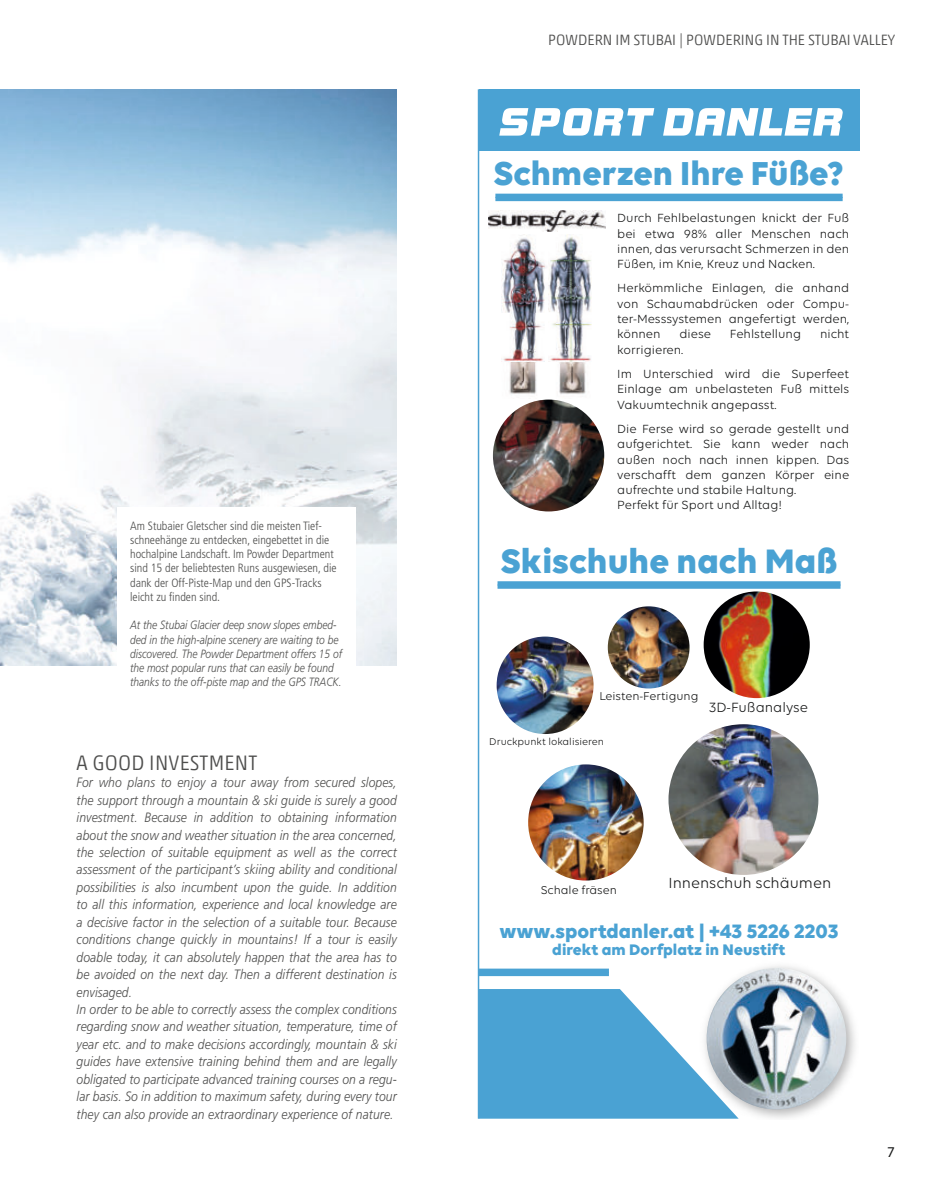
<style>
.page{position:relative;width:936px;height:1191px;background:#fff}
.page>*{position:absolute;margin:0;border:0;box-sizing:border-box;transform-origin:0 0}
.t1{font:36.6px ".notdef";color:#4aa2d3}
.t2{font:35.7px ".notdef";color:#4aa2d3}
.t3{font:300 21px "Akko Pro";letter-spacing:.01em;color:#4e4e4d}
.t4{font:20.85px ".notdef";color:#4aa2d3}
.t5{font:16.5px ".notdef";color:#4aa2d3}
.t6{font:15.75px "Volte";color:#151616}
.t7{font:300 15px "Akko Pro";color:#4e4e4d}
.t8{font:15px "Myriad Pro";color:#151616}
.t9{font:14.4px "Volte";color:#151616}
.t10{font:italic 300 13.5px/17.4px "Frutiger LT Std";letter-spacing:.01em;color:#4e4e4d;scale:.89 1}
.t11{font:12.75px/15.3px "Volte";color:#151616}
.t12{font:12.3px "Volte";color:#151616}
.t13{font:12.15px "Volte";color:#151616}
.t14{font:300 condensed 12px/14.2px "Frutiger LT Std";color:#4e4e4d}
.t15{font:italic 300 12px/14.2px "Frutiger LT Std";color:#4e4e4d;scale:.85 1}
.t16{font:10.5px "Volte";color:#151616}
</style>
<div class="page">
<img style="left:0;top:89px;width:397px;height:576px">
<div style="left:478px;top:89px;width:381px;height:61px;background:#4aa2d3"></div>
<svg style="left:479px;top:989px;width:206px;height:129px;background:#59a9d6"></svg>
<div style="left:478px;top:968px;width:131px;height:8px;background:#4aa2d3"></div>
<img style="left:685px;top:966px;width:170px;height:153px">
<img style="left:706px;top:967px;width:140px;height:142px">
<svg style="left:499px;top:108px;width:155px;height:28px"></svg>
<svg style="left:663px;top:108px;width:179px;height:28px"></svg>
<img style="left:559px;top:362px;width:27px;height:32px">
<img style="left:509px;top:362px;width:28px;height:32px">
<img style="left:501px;top:235px;width:91px;height:127px">
<div style="left:495px;top:194px;width:347px;height:7px;background:#4aa2d3"></div>
<div style="left:497px;top:581px;width:343px;height:8px;background:#4aa2d3"></div>
<img style="left:493px;top:399px;width:111px;height:112px;border-radius:56px">
<img style="left:496px;top:636px;width:97px;height:98px;border-radius:49px">
<img style="left:607px;top:606px;width:82px;height:82px;border-radius:41px">
<img style="left:703px;top:591px;width:106px;height:107px;border-radius:53px">
<img style="left:668px;top:724px;width:150px;height:151px;border-radius:75px">
<img style="left:528px;top:764px;width:115px;height:116px;border-radius:58px">
<img style="left:488px;top:210px;width:117px;height:21px">
<hr style="left:477px;top:89px;width:2px;height:1029px;background:#4ca2d2">
<div style="left:117px;top:508px;width:239px;height:191px;background:#fff"></div>
<p class="t14" style="left:130px;top:519px;width:208px">Am Stubaier Gletscher sind die meisten Tief&shy;schneehänge zu entdecken, eingebettet in die hochalpine Landschaft. Im Powder Department sind 15 der beliebtesten Runs ausgewiesen, die dank der Off-Piste-Map und den GPS-Tracks leicht zu finden sind.</p>
<p class="t15" style="left:130px;top:618px;width:251px">At the Stubai Glacier deep snow slopes embed&shy;ded in the high-alpine scenery are waiting to be discovered. The Powder Department offers 15 of the most popular runs that can easily be found thanks to the off-piste map and the GPS TRACK.</p>
<h3 class="t3" style="left:77px;top:749px;width:182px">A GOOD INVESTMENT</h3>
<p class="t10" style="left:77px;top:774px;width:361px">For who plans to enjoy a tour away from secured slopes, the support through a mountain &amp; ski guide is surely a good investment. Because in addition to obtaining information about the snow and weather situation in the area concerned, the selection of suitable equipment as well as the correct assessment of the participant’s skiing ability and conditional possibilities is also incumbent upon the guide. In addition to all this information, experience and local knowledge are a decisive factor in the selection of a suitable tour. Because conditions change quickly in mountains! If a tour is easily doable today, it can absolutely happen that the area has to be avoided on the next day. Then a different destination is envisaged.<br>In order to be able to correctly assess the complex conditions regarding snow and weather situation, temperature, time of year etc. and to make decisions accordingly, mountain &amp; ski guides have extensive training behind them and are legally obligated to participate advanced training courses on a regu&shy;lar basis. So in addition to maximum safety, during every tour they can also provide an extraordinary experience of nature.</p>
<p class="t7" style="left:548px;top:31px;width:348px">POWDERN IM STUBAI | POWDERING IN THE STUBAI VALLEY</p>
<h2 class="t2" style="left:493px;top:159px;width:352px">Schmerzen Ihre Füße?</h2>
<p class="t11" style="left:617px;top:211px;width:233px;text-align:justify">Durch Fehlbelastungen knickt der Fuß bei etwa 98% aller Menschen nach innen, das verursacht Schmerzen in den Füßen, im Knie, Kreuz und Nacken.</p>
<p class="t11" style="left:617px;top:282px;width:233px;text-align:justify">Herkömmliche Einlagen, die anhand von Schaumabdrücken oder Compu&shy;ter-Messsystemen angefertigt werden, können</p>
<p class="t11" style="left:679px;top:327px;width:33px">diese</p>
<p class="t11" style="left:729px;top:327px;width:73px">Fehlstellung</p>
<p class="t11" style="left:820px;top:327px;width:31px">nicht</p>
<p class="t11" style="left:617px;top:338px;width:233px;line-height:24.3px">korrigieren.<br>Im Unterschied wird die Superfeet</p>
<p class="t11" style="left:617px;top:382px;width:233px">Einlage am unbelasteten Fuß mittels<br>Vakuumtechnik angepasst.</p>
<p class="t11" style="left:617px;top:422px;width:233px">Die Ferse wird so gerade gestellt und aufgerichtet. Sie kann weder nach außen noch nach innen kippen. Das verschafft dem ganzen Körper eine aufrechte und stabile Haltung.<br>Perfekt für Sport und Alltag!</p>
<h1 class="t1" style="left:500px;top:546px;width:338px">Skischuhe nach Maß</h1>
<p class="t12" style="left:599px;top:691px;width:101px">Leisten-Fertigung</p>
<p class="t16" style="left:489px;top:738px;width:116px">Druckpunkt lokalisieren</p>
<p class="t9" style="left:709px;top:702px;width:100px">3D-Fußanalyse</p>
<p class="t13" style="left:540px;top:886px;width:77px">Schale fräsen</p>
<p class="t6" style="left:668px;top:877px;width:164px">Innenschuh schäumen</p>
<h3 class="t4" style="left:499px;top:922px;width:340px">www.sportdanler.at | +43 5226 2203</h3>
<p class="t5" style="left:552px;top:943px;width:235px">direkt am Dorfplatz in Neustift</p>
<p class="t8" style="left:887px;top:1142px;width:9px">7</p>
</div>
